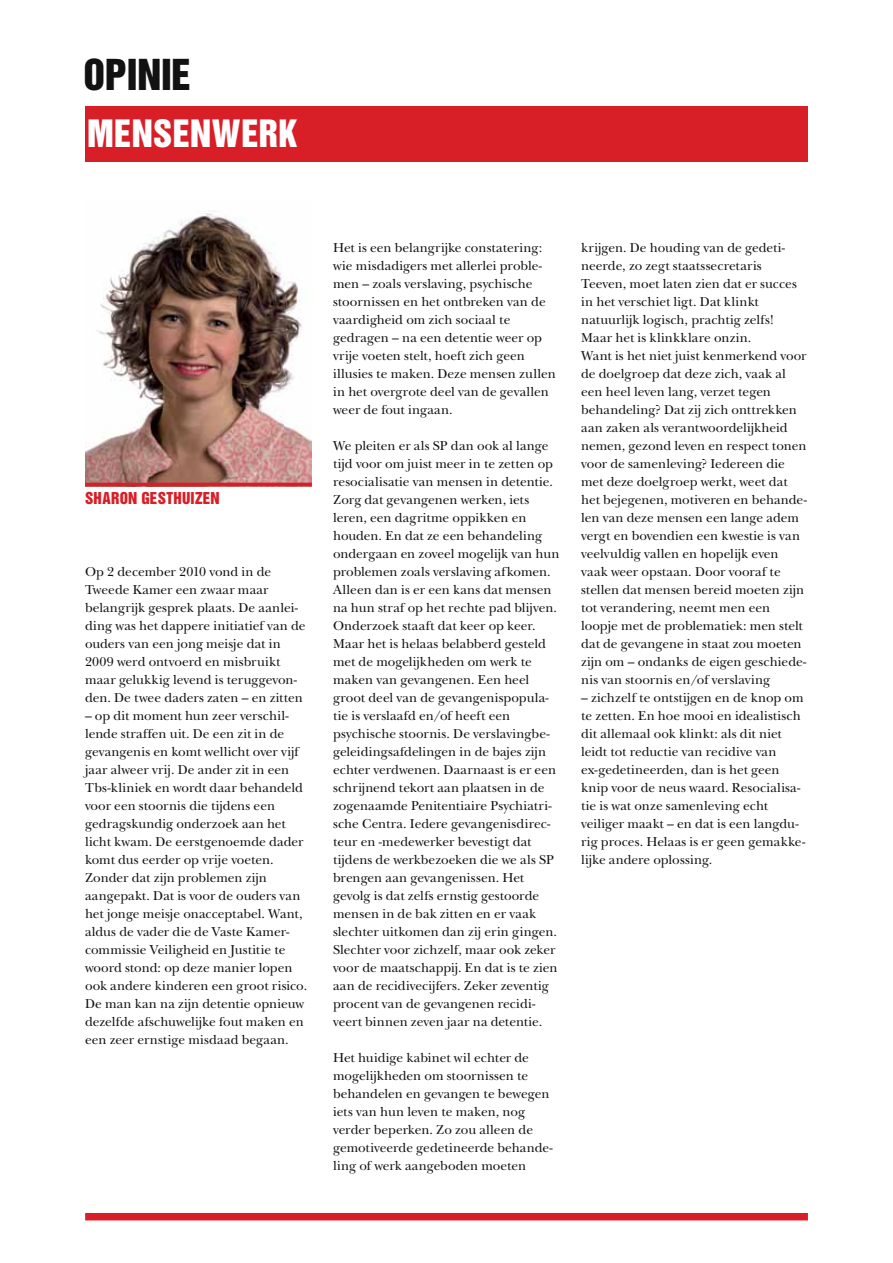
<style>
.page{position:relative;width:893px;height:1263px;background:#fff}
.page>*{position:absolute;margin:0;border:0;box-sizing:border-box;transform-origin:0 0}
.t1{font:39px "Helvetica Inserat LT Std";letter-spacing:-.005em;color:#121212}
.t2{font:34.5px "Helvetica Inserat LT Std";letter-spacing:.01em;color:#fff}
.t3{font:15px "Helvetica Inserat LT Std";letter-spacing:.02em;color:#d81f27}
.t4{font:13.5px/18px "New Baskerville Std";color:#121212}
</style>
<div class="page">
<img style="left:85px;top:211px;width:227px;height:272px">
<div style="left:85px;top:106px;width:723px;height:56px;background:#d81f27"></div>
<div style="left:85px;top:1213px;width:723px;height:7px;background:#d81f27"></div>
<hr style="left:85px;top:483px;width:227px;height:3px;background:#d81f27">
<h1 class="t1" style="left:84px;top:51px;width:109px">OPINIE</h1>
<h2 class="t2" style="left:87px;top:113px;width:212px">MENSENWERK</h2>
<p class="t3" style="left:85px;top:489px;width:136px">SHARON GESTHUIZEN</p>
<p class="t4" style="left:85px;top:563px;width:222px">Op 2 december 2010 vond in de Tweede Kamer een zwaar maar belangrijk gesprek plaats. De aanlei&shy;ding was het dappere initiatief van de ouders van een jong meisje dat in 2009 werd ontvoerd en misbruikt maar gelukkig levend is teruggevon&shy;den. De twee daders zaten – en zitten</p>
<p class="t4" style="left:85px;top:707px;width:224px">– op dit moment hun zeer verschil&shy;lende straffen uit. De een zit in de gevangenis en komt wellicht over vijf jaar alweer vrij. De ander zit in een Tbs-kliniek en wordt daar behandeld voor een stoornis die tijdens een gedragskundig onderzoek aan het licht kwam. De eerstgenoemde dader komt dus eerder op vrije voeten.<br>Zonder dat zijn problemen zijn aangepakt. Dat is voor de ouders van het jonge meisje onacceptabel. Want, aldus de vader die de Vaste Kamer&shy;commissie Veiligheid en Justitie te woord stond: op deze manier lopen ook andere kinderen een groot risico.<br>De man kan na zijn detentie opnieuw dezelfde afschuwelijke fout maken en een zeer ernstige misdaad begaan.</p>
<p class="t4" style="left:333px;top:239px;width:224px">Het is een belangrijke constatering: wie misdadigers met allerlei proble&shy;men – zoals verslaving, psychische stoornissen en het ontbreken van de vaardigheid om zich sociaal te gedragen – na een detentie weer op vrije voeten stelt, hoeft zich geen illusies te maken. Deze mensen zullen in het overgrote deel van de gevallen weer de fout ingaan.</p>
<p class="t4" style="left:333px;top:437px;width:228px">We pleiten er als SP dan ook al lange tijd voor om juist meer in te zetten op resocialisatie van mensen in detentie.<br>Zorg dat gevangenen werken, iets leren, een dagritme oppikken en houden. En dat ze een behandeling ondergaan en zoveel mogelijk van hun problemen zoals verslaving afkomen.<br>Alleen dan is er een kans dat mensen na hun straf op het rechte pad blijven.<br>Onderzoek staaft dat keer op keer.<br>Maar het is helaas belabberd gesteld met de mogelijkheden om werk te maken van gevangenen. Een heel groot deel van de gevangenispopula&shy;tie is verslaafd en/of heeft een psychische stoornis. De verslavingbe&shy;geleidingsafdelingen in de bajes zijn echter verdwenen. Daarnaast is er een schrijnend tekort aan plaatsen in de zogenaamde Penitentiaire Psychiatri&shy;sche Centra. Iedere gevangenisdirec&shy;teur en -medewerker bevestigt dat tijdens de werkbezoeken die we als SP brengen aan gevangenissen. Het gevolg is dat zelfs ernstig gestoorde mensen in de bak zitten en er vaak slechter uitkomen dan zij erin gingen.<br>Slechter voor zichzelf, maar ook zeker voor de maatschappij. En dat is te zien aan de recidivecijfers. Zeker zeventig procent van de gevangenen recidi&shy;veert binnen zeven jaar na detentie.</p>
<p class="t4" style="left:333px;top:1048px;width:221px">Het huidige kabinet wil echter de mogelijkheden om stoornissen te behandelen en gevangen te bewegen iets van hun leven te maken, nog verder beperken. Zo zou alleen de gemotiveerde gedetineerde behande&shy;ling of werk aangeboden moeten</p>
<p class="t4" style="left:581px;top:238px;width:227px">krijgen. De houding van de gedeti&shy;neerde, zo zegt staatssecretaris Teeven, moet laten zien dat er succes in het verschiet ligt. Dat klinkt natuurlijk logisch, prachtig zelfs!<br>Maar het is klinkklare onzin.<br>Want is het niet juist kenmerkend voor de doelgroep dat deze zich, vaak al een heel leven lang, verzet tegen behandeling? Dat zij zich onttrekken aan zaken als verantwoordelijkheid nemen, gezond leven en respect tonen voor de samenleving? Iedereen die met deze doelgroep werkt, weet dat het bejegenen, motiveren en behande&shy;len van deze mensen een lange adem vergt en bovendien een kwestie is van veelvuldig vallen en hopelijk even vaak weer opstaan. Door vooraf te stellen dat mensen bereid moeten zijn tot verandering, neemt men een loopje met de problematiek: men stelt dat de gevangene in staat zou moeten zijn om – ondanks de eigen geschiede&shy;nis van stoornis en/of verslaving</p>
<p class="t4" style="left:581px;top:688px;width:226px">– zichzelf te ontstijgen en de knop om te zetten. En hoe mooi en idealistisch dit allemaal ook klinkt: als dit niet leidt tot reductie van recidive van ex-gedetineerden, dan is het geen knip voor de neus waard. Resocialisa&shy;tie is wat onze samenleving echt veiliger maakt – en dat is een langdu&shy;rig proces. Helaas is er geen gemakke&shy;lijke andere oplossing.</p>
</div>
